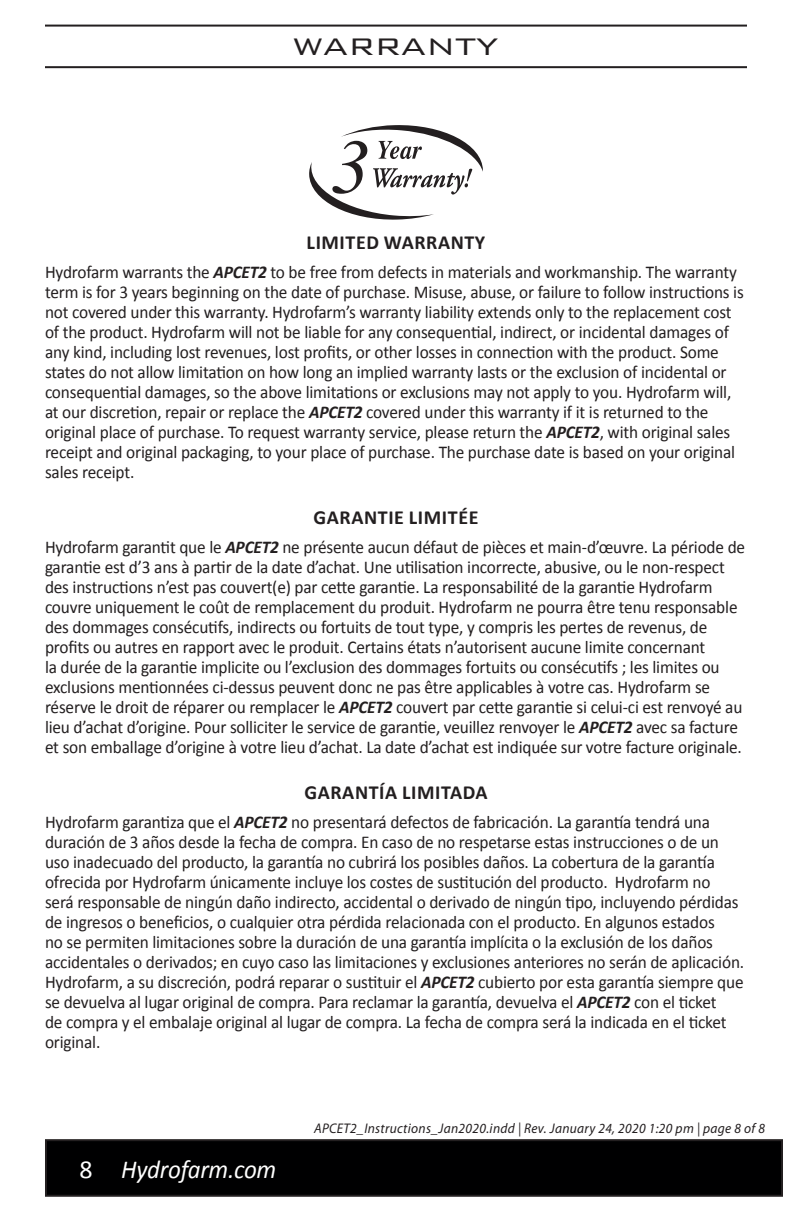
<style>
.page{position:relative;width:792px;height:1224px;background:#fff}
.page>*{position:absolute;margin:0;border:0;box-sizing:border-box;transform-origin:0 0}
.t1{font:300 32px "Bank Gothic";letter-spacing:-.01em;color:#231f20;scale:1.1 1}
.t2{font:italic 26px "Calibri";letter-spacing:-.01em;color:#fff;scale:.96 1}
.Section_head_-_bold{font:700 20px "Calibri";letter-spacing:.03em;color:#231f20}
.t3{font:18px/20px "Calibri";letter-spacing:-.01em;color:#231f20;scale:.96 1}
.t4{font:italic 14px "Myriad Pro";letter-spacing:.025em;color:#231f20;scale:.96 1}
.s1{font-weight:700;font-style:italic}
.s2{font-style:normal}
</style>
<div class="page">
<hr style="left:45px;top:25px;width:702px;height:2px;background:#231f20">
<hr style="left:45px;top:66px;width:702px;height:2px;background:#231f20">
<div style="left:46px;top:1140px;width:736px;height:56px;background:#000001"></div>
<div style="left:45px;top:1139px;width:738px;height:58px;border:2px solid #231f20"></div>
<svg style="left:309px;top:125px;width:174px;height:95px"></svg>
<h1 class="t1" style="left:293px;top:23px;width:189px">WARRANTY</h1>
<p class="Section_head_-_bold" style="left:307px;top:230px;width:180px">LIMITED WARRANTY</p>
<p class="t3" style="left:45px;top:262px;width:729px">Hydrofarm warrants the <span class="s1">APCET2</span> to be free from defects in materials and workmanship. The warranty term is for 3 years beginning on the date of purchase. Misuse, abuse, or failure to follow instructions is not covered under this warranty. Hydrofarm’s warranty liability extends only to the replacement cost of the product. Hydrofarm will not be liable for any consequential, indirect, or incidental damages of any kind, including lost revenues, lost profits, or other losses in connection with the product. Some states do not allow limitation on how long an implied warranty lasts or the exclusion of incidental or consequential damages, so the above limitations or exclusions may not apply to you. Hydrofarm will, at our discretion, repair or replace the <span class="s1">APCET2</span> covered under this warranty if it is returned to the original place of purchase. To request warranty service, please return the <span class="s1">APCET2</span>, with original sales receipt and original packaging, to your place of purchase. The purchase date is based on your original sales receipt.</p>
<p class="Section_head_-_bold" style="left:314px;top:505px;width:166px">GARANTIE LIMITÉE</p>
<p class="t3" style="left:45px;top:537px;width:731px">Hydrofarm garantit que le <span class="s1">APCET2</span> ne présente aucun défaut de pièces et main-d’œuvre. La période de garantie est d’3 ans à partir de la date d’achat. Une utilisation incorrecte, abusive, ou le non-respect des instructions n’est pas couvert(e) par cette garantie. La responsabilité de la garantie Hydrofarm couvre uniquement le coût de remplacement du produit. Hydrofarm ne pourra être tenu responsable des dommages consécutifs, indirects ou fortuits de tout type, y compris les pertes de revenus, de profits ou autres en rapport avec le produit. Certains états n’autorisent aucune limite concernant<br>la durée de la garantie implicite ou l’exclusion des dommages fortuits ou consécutifs ; les limites ou exclusions mentionnées ci-dessus peuvent donc ne pas être applicables à votre cas. Hydrofarm se réserve le droit de réparer ou remplacer le <span class="s1">APCET2</span> couvert par cette garantie si celui-ci est renvoyé au lieu d’achat d’origine. Pour solliciter le service de garantie, veuillez renvoyer le <span class="s1">APCET2</span> avec sa facture et son emballage d’origine à votre lieu d’achat. La date d’achat est indiquée sur votre facture originale.</p>
<p class="Section_head_-_bold" style="left:304px;top:780px;width:185px">GARANTÍA LIMITADA</p>
<p class="t3" style="left:45px;top:812px;width:730px">Hydrofarm garantiza que el <span class="s1">APCET2</span> no presentará defectos de fabricación. La garantía tendrá una duración de 3 años desde la fecha de compra. En caso de no respetarse estas instrucciones o de un uso inadecuado del producto, la garantía no cubrirá los posibles daños. La cobertura de la garantía ofrecida por Hydrofarm únicamente incluye los costes de sustitución del producto. Hydrofarm no<br>será responsable de ningún daño indirecto, accidental o derivado de ningún tipo, incluyendo pérdidas de ingresos o beneficios, o cualquier otra pérdida relacionada con el producto. En algunos estados<br>no se permiten limitaciones sobre la duración de una garantía implícita o la exclusión de los daños accidentales o derivados; en cuyo caso las limitaciones y exclusiones anteriores no serán de aplicación.<br>Hydrofarm, a su discreción, podrá reparar o sustituir el <span class="s1">APCET2</span> cubierto por esta garantía siempre que se devuelva al lugar original de compra. Para reclamar la garantía, devuelva el <span class="s1">APCET2</span> con el ticket<br>de compra y el embalaje original al lugar de compra. La fecha de compra será la indicada en el ticket original.</p>
<h2 class="t2" style="left:79px;top:1151px;width:207px"><span class="s2">8</span> Hydrofarm.com</h2>
<p class="t4" style="left:314px;top:1121px;width:471px">APCET2_Instructions_Jan2020.indd | Rev. January 24, 2020 1:20 pm | page 8 of 8</p>
</div>
